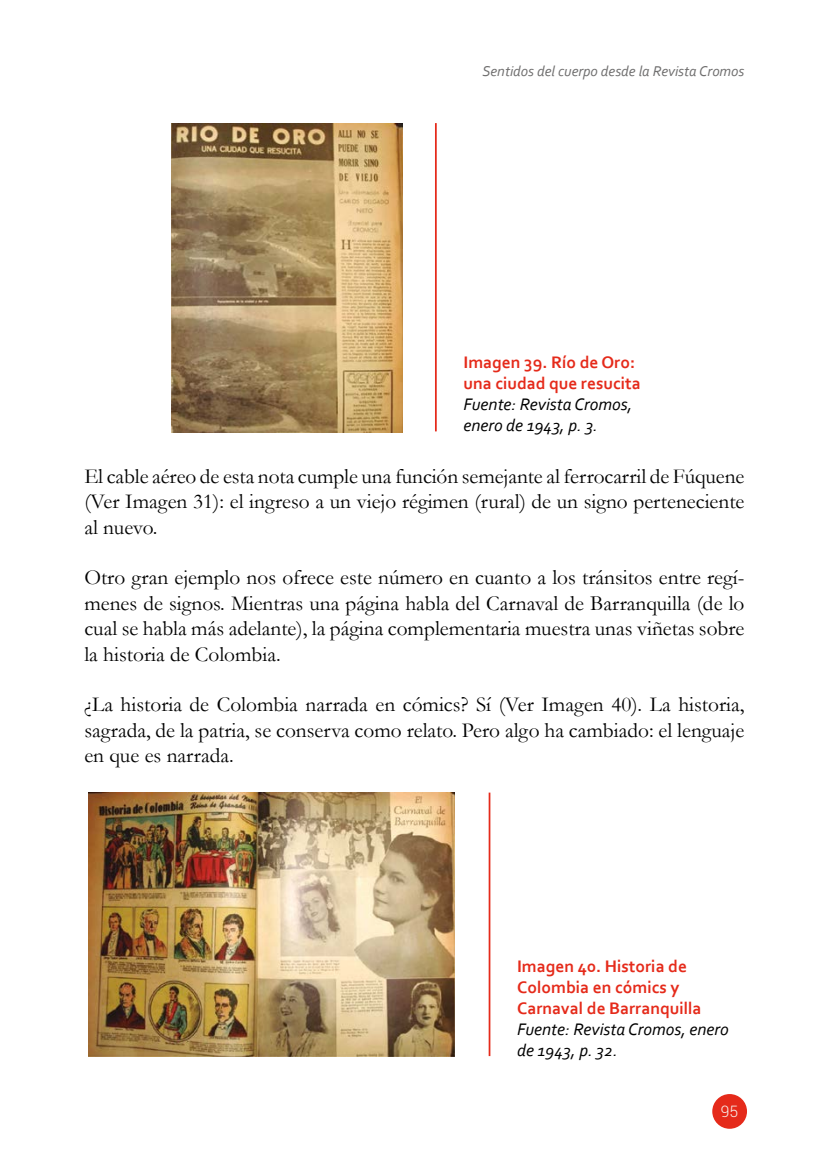
<style>
.page{position:relative;width:819px;height:1166px;background:#fff}
.page>*{position:absolute;margin:0;border:0;box-sizing:border-box;transform-origin:0 0}
.t1{font:21.35px/25.4px "Garamond";color:#000;text-align:justify}
.t2{font:700 17.5px/21px "Corbel";color:#e52a1a}
.t3{font:italic 17.5px/21px "Corbel";color:#000}
.t4{font:300 15.75px "Roboto";color:#f7f0eb}
.t5{font:italic 14.88px "Corbel";color:#706f6f}
</style>
<div class="page">
<div style="left:712px;top:1094px;width:35px;height:35px;background:#e52a1a;border-radius:50%"></div>
<img style="left:172px;top:123px;width:230px;height:309px">
<hr style="left:435px;top:123px;width:1px;height:308px;background:#e52a1a">
<img style="left:88px;top:792px;width:366px;height:264px">
<hr style="left:488px;top:792px;width:2px;height:264px;background:#e52a1a">
<p class="t5" style="left:482px;top:61px;width:263px">Sentidos del cuerpo desde la Revista Cromos</p>
<p class="t2" style="left:463px;top:352px;width:179px">Imagen 39. Río de Oro: una ciudad que resucita</p>
<p class="t3" style="left:463px;top:394px;width:170px">Fuente: Revista Cromos, enero de 1943, p. 3.</p>
<p class="t1" style="left:84px;top:463px;width:661px">El cable aéreo de esta nota cumple una función semejante al ferrocarril de Fúquene (Ver Imagen 31): el ingreso a un viejo régimen (rural) de un signo perteneciente al nuevo.</p>
<p class="t1" style="left:84px;top:564px;width:661px">Otro gran ejemplo nos ofrece este número en cuanto a los tránsitos entre regí&shy;menes de signos. Mientras una página habla del Carnaval de Barranquilla (de lo cual se habla más adelante), la página complementaria muestra unas viñetas sobre la historia de Colombia.</p>
<p class="t1" style="left:84px;top:691px;width:661px">¿La historia de Colombia narrada en cómics? Sí (Ver Imagen 40). La historia, sagrada, de la patria, se conserva como relato. Pero algo ha cambiado: el lenguaje en que es narrada.</p>
<p class="t2" style="left:517px;top:955px;width:186px">Imagen 40. Historia de<br>Colombia en cómics y<br>Carnaval de Barranquilla</p>
<p class="t3" style="left:517px;top:1018px;width:213px">Fuente: Revista Cromos, enero de 1943, p. 32.</p>
<p class="t4" style="left:720px;top:1101px;width:19px">95</p>
</div>
